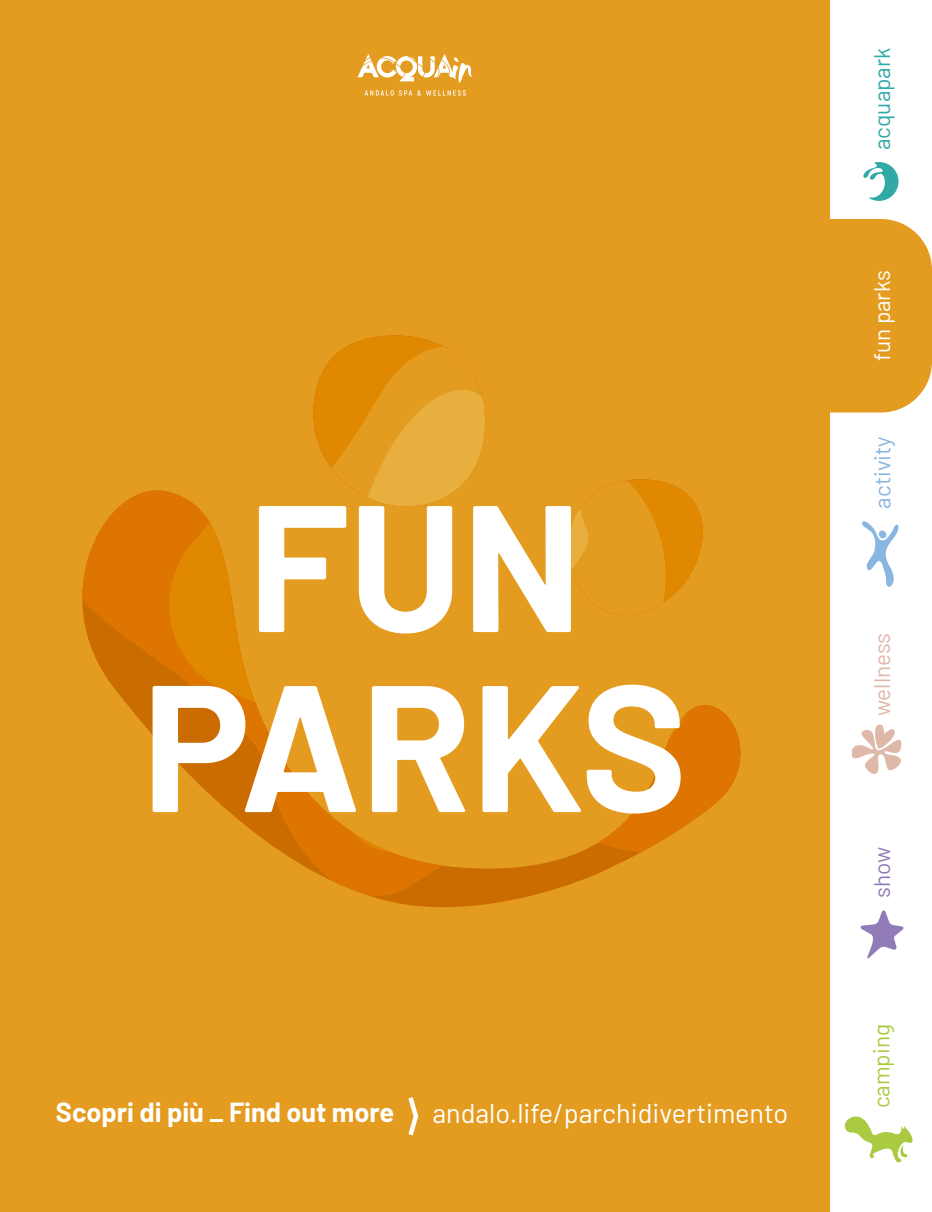
<style>
.page{position:relative;width:932px;height:1212px;background:#fff}
.page>*{position:absolute;margin:0;border:0;box-sizing:border-box;transform-origin:0 0}
.t1{font:700 180px/180px "Barlow";color:#fff;text-align:center}
.t2{font:27px "Barlow";color:#fff}
.t3{font:700 27px "Barlow";color:#fff}
.t4{font:22.5px "Barlow";color:#31aaa7}
.t5{font:22.5px "Barlow";color:#89b5e1}
.t6{font:22.5px "Barlow";letter-spacing:-.005em;color:#deb8a9}
.t7{font:22.5px "Barlow";color:#fff}
.t8{font:22.5px "Barlow";color:#aaca41}
.t9{font:22.5px "Barlow";color:#927cb8}
</style>
<div class="page">
<div style="left:0;top:0;width:829px;height:1212px;background:#e49c20"></div>
<svg style="left:364px;top:90px;width:29px;height:6px"></svg>
<svg style="left:399px;top:90px;width:67px;height:6px"></svg>
<svg style="left:357px;top:54px;width:115px;height:29px"></svg>
<svg style="left:408px;top:1097px;width:11px;height:39px"></svg>
<svg style="left:860px;top:910px;width:44px;height:49px"></svg>
<svg style="left:862px;top:521px;width:36px;height:66px"></svg>
<svg style="left:844px;top:1116px;width:68px;height:47px"></svg>
<svg style="left:851px;top:724px;width:51px;height:50px"></svg>
<div style="left:829px;top:219px;width:102px;height:193px;background:#e49c20"></div>
<svg style="left:863px;top:162px;width:35px;height:39px"></svg>
<svg style="left:82px;top:490px;width:466px;height:417px"></svg>
<svg style="left:153px;top:490px;width:588px;height:401px"></svg>
<svg style="left:223px;top:335px;width:484px;height:473px"></svg>
<svg style="left:258px;top:359px;width:387px;height:404px"></svg>
<h1 class="t1" style="left:142px;top:463px;width:546px">FUN<br>PARKS</h1>
<p class="t3" style="left:56px;top:1092px;width:339px">Scopri di più _ Find out more</p>
<p class="t2" style="left:432px;top:1093px;width:357px">andalo.life/parchidivertimento</p>
<p class="t4" style="left:865px;top:150px;width:104px;rotate:-90deg">acquapark</p>
<p class="t7" style="left:865px;top:361px;width:92px;rotate:-90deg">fun parks</p>
<p class="t5" style="left:865px;top:508px;width:74px;rotate:-90deg">activity</p>
<p class="t6" style="left:865px;top:716px;width:85px;rotate:-90deg">wellness</p>
<p class="t9" style="left:865px;top:898px;width:52px;rotate:-90deg">show</p>
<p class="t8" style="left:864px;top:1108px;width:86px;rotate:-90deg">camping</p>
</div>
